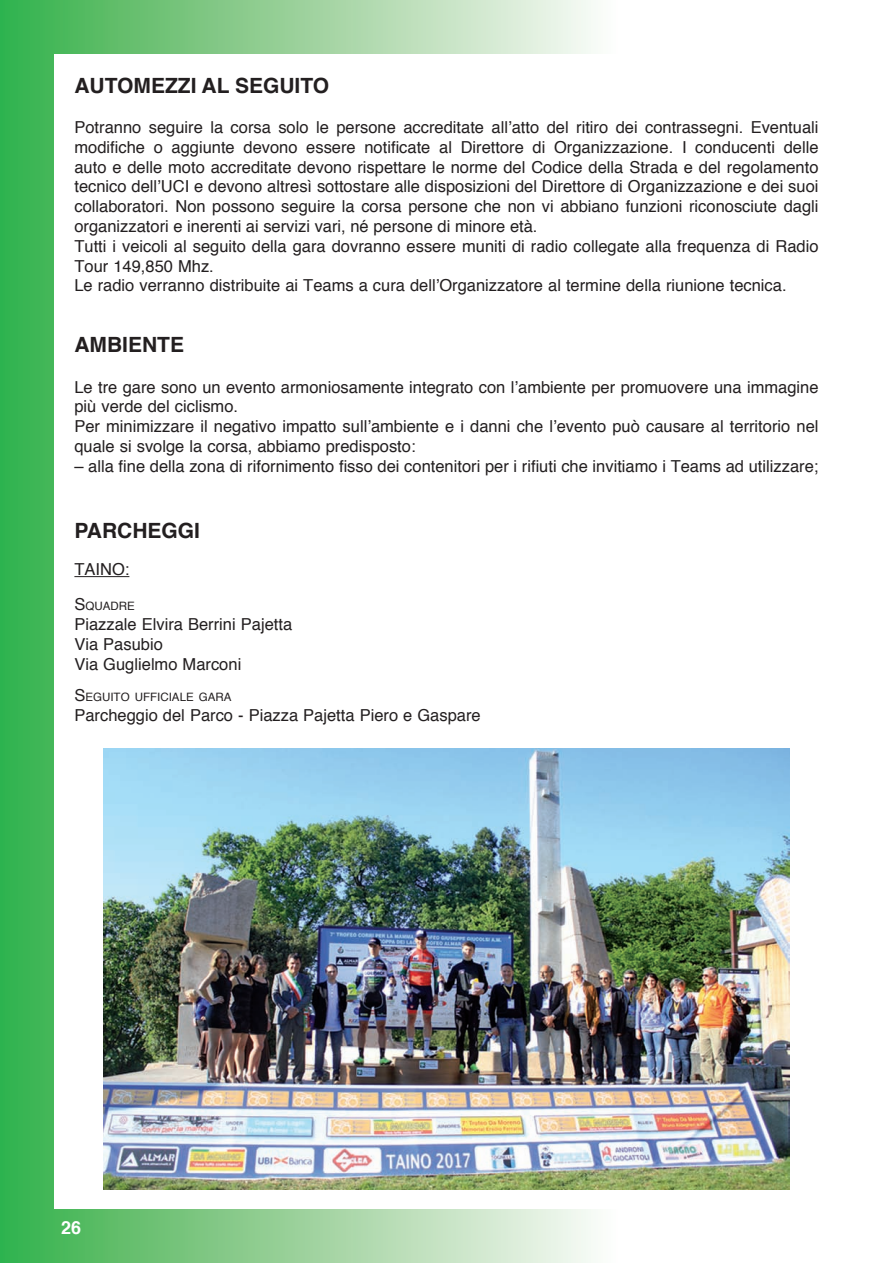
<style>
.page{position:relative;width:893px;height:1263px;background:#fff}
.page>*{position:absolute;margin:0;border:0;box-sizing:border-box;transform-origin:0 0}
.t1{font:700 21px "Helvetica";color:#231f20}
.t2{font:700 18px "Helvetica";color:#fff}
.t3{font:16.5px/19.8px "Helvetica";color:#231f20}
.t4{font:11.55px "Helvetica";color:#231f20}
.s1{font-size:16.5px}
</style>
<div class="page">
<div style="left:0;top:0;width:618px;height:1263px;background:linear-gradient(to right,#39af49,#fffaf7)"></div>
<div style="left:54px;top:54px;width:785px;height:1155px;background:#fff"></div>
<hr style="left:74px;top:576px;width:55px;height:1px;background:#231f20">
<img style="left:104px;top:748px;width:685px;height:441px">
<p class="t1" style="left:74px;top:69px;width:256px">AUTOMEZZI AL SEGUITO</p>
<p class="t3" style="left:74px;top:118px;width:746px">Potranno seguire la corsa solo le persone accreditate all’atto del ritiro dei contrassegni. Eventuali modifiche o aggiunte devono essere notificate al Direttore di Organizzazione. I conducenti delle auto e delle moto accreditate devono rispettare le norme del Codice della Strada e del regolamento tecnico dell’UCI e devono altresì sottostare alle disposizioni del Direttore di Organizzazione e dei suoi collaboratori. Non possono seguire la corsa persone che non vi abbiano funzioni riconosciute dagli organizzatori e inerenti ai servizi vari, né persone di minore età.<br>Tutti i veicoli al seguito della gara dovranno essere muniti di radio collegate alla frequenza di Radio Tour 149,850 Mhz.<br>Le radio verranno distribuite ai Teams a cura dell’Organizzatore al termine della riunione tecnica.</p>
<p class="t1" style="left:74px;top:327px;width:111px">AMBIENTE</p>
<p class="t3" style="left:74px;top:377px;width:746px">Le tre gare sono un evento armoniosamente integrato con l’ambiente per promuovere una immagine più verde del ciclismo.<br>Per minimizzare il negativo impatto sull’ambiente e i danni che l’evento può causare al territorio nel quale si svolge la corsa, abbiamo predisposto:</p>
<p class="t3" style="left:74px;top:456px;width:746px">– alla fine della zona di rifornimento fisso dei contenitori per i rifiuti che invitiamo i Teams ad utilizzare;</p>
<p class="t1" style="left:74px;top:513px;width:127px">PARCHEGGI</p>
<p class="t3" style="left:74px;top:560px;width:57px">TAINO:</p>
<p class="t4" style="left:74px;top:597px;width:62px"><span class="s1">S</span>QUADRE</p>
<p class="t3" style="left:74px;top:615px;width:219px">Piazzale Elvira Berrini Pajetta<br>Via Pasubio<br>Via Guglielmo Marconi</p>
<p class="t4" style="left:74px;top:688px;width:159px"><span class="s1">S</span>EGUITO UFFICIALE GARA</p>
<p class="t3" style="left:74px;top:706px;width:408px">Parcheggio del Parco - Piazza Pajetta Piero e Gaspare</p>
<p class="t2" style="left:61px;top:1213px;width:22px">26</p>
</div>
